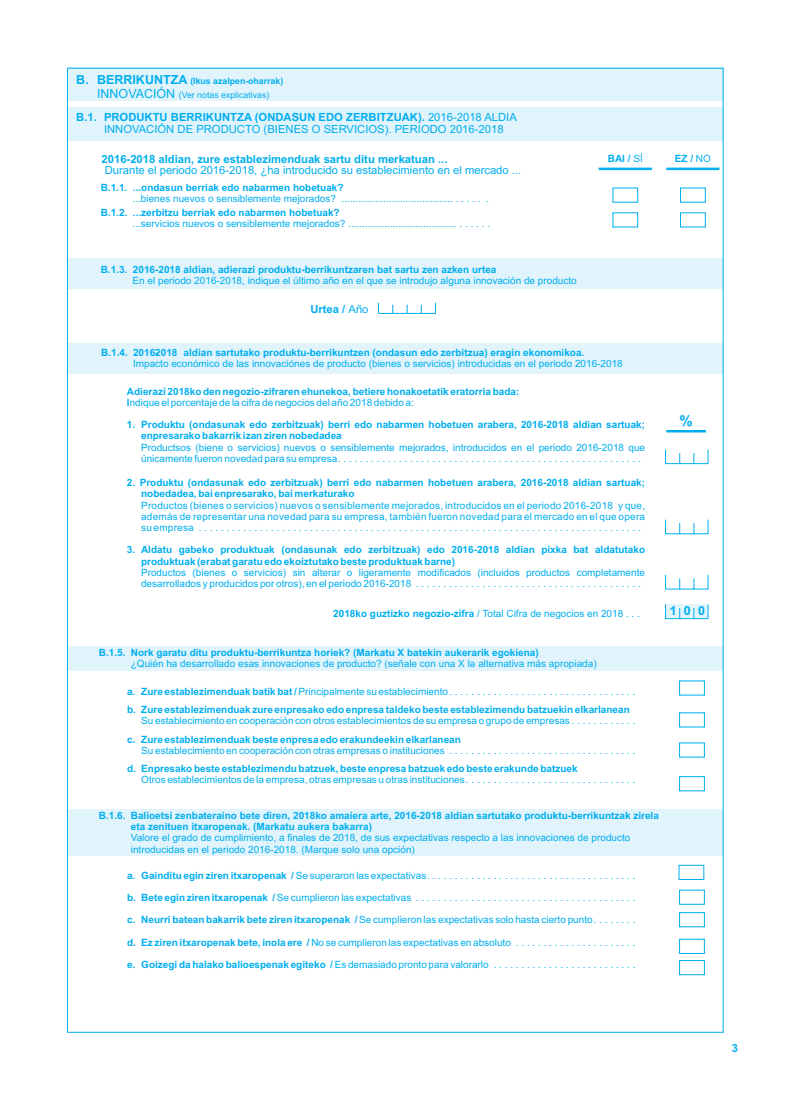
<style>
.page{position:relative;width:789px;height:1097px;background:#fff}
.page>*{position:absolute;margin:0;border:0;box-sizing:border-box;transform-origin:0 0}
.t1{font:700 15px "Arial";color:#00aeef}
.t2{font:700 12.5px "Arial";color:#00aeef}
.t3{font:11.25px/12.6px "Arial";color:#00aeef}
.t4{font:700 11.25px "Arial";color:#00aeef}
.t5{font:700 11.12px "Arial";color:#00aeef}
.t6{font:10px/11.1px "Arial";color:#00aeef}
.t7{font:700 10px/11.1px "Arial";color:#00aeef}
.t8{font:8.75px/14px "Arial";color:#00aeef}
.s1{font-weight:700;font-size:12.5px}
.s2{font-weight:700}
.s3{font-size:12.5px}
.s4{font-weight:400}
</style>
<div class="page">
<div style="left:68px;top:258px;width:655px;height:30px;background:#e1f4fc"></div>
<div style="left:68px;top:107px;width:655px;height:34px;background:#e1f4fc"></div>
<div style="left:68px;top:67px;width:655px;height:34px;background:#e1f4fc"></div>
<hr style="left:599px;top:168px;width:53px;height:2px;background:#00aeef">
<hr style="left:666px;top:168px;width:53px;height:2px;background:#00aeef">
<div style="left:68px;top:343px;width:655px;height:30px;background:#e1f4fc"></div>
<svg style="left:708px;top:449px;width:1px;height:14px"></svg>
<hr style="left:665px;top:463px;width:43px;height:1px;background:#00aeef">
<svg style="left:665px;top:449px;width:1px;height:14px"></svg>
<svg style="left:708px;top:519px;width:1px;height:14px"></svg>
<hr style="left:665px;top:533px;width:43px;height:1px;background:#00aeef">
<svg style="left:665px;top:519px;width:1px;height:14px"></svg>
<div style="left:665px;top:604px;width:43px;height:14px;background:#e1f4fc"></div>
<svg style="left:708px;top:604px;width:1px;height:14px"></svg>
<hr style="left:665px;top:618px;width:43px;height:1px;background:#00aeef">
<svg style="left:665px;top:604px;width:1px;height:14px"></svg>
<svg style="left:708px;top:574px;width:1px;height:15px"></svg>
<hr style="left:665px;top:588px;width:43px;height:1px;background:#00aeef">
<svg style="left:665px;top:574px;width:1px;height:14px"></svg>
<div style="left:68px;top:809px;width:655px;height:46px;background:#e1f4fc"></div>
<div style="left:678px;top:864px;width:26px;height:15px;border:1px solid #00aeef"></div>
<div style="left:679px;top:912px;width:25px;height:15px;border:1px solid #00aeef"></div>
<div style="left:679px;top:938px;width:25px;height:15px;border:1px solid #00aeef"></div>
<div style="left:68px;top:646px;width:655px;height:24px;background:#e1f4fc"></div>
<div style="left:679px;top:776px;width:25px;height:15px;border:1px solid #00aeef"></div>
<div style="left:679px;top:960px;width:25px;height:14px;border:1px solid #00aeef"></div>
<hr style="left:378px;top:313px;width:58px;height:1px;background:#00ade4">
<hr style="left:666px;top:430px;width:40px;height:2px;background:#00aeef">
<p class="t8" style="left:97px;top:74px;width:188px;text-indent:-21px"><span class="s1">B. BERRIKUNTZA</span> <span class="s2">(Ikus azalpen-oharrak)<br></span><span class="s3">INNOVACIÓN</span> (Ver notas explicativas)</p>
<p class="t3" style="left:104px;top:111px;width:414px;text-indent:-28px"><span class="s2">B.1. PRODUKTU BERRIKUNTZA (ONDASUN EDO ZERBITZUAK).</span> 2016-2018 ALDIA<br>INNOVACIÓN DE PRODUCTO (BIENES O SERVICIOS). PERIODO 2016-2018</p>
<p class="t4" style="left:102px;top:154px;width:347px">2016-2018 aldian, zure establezimenduak sartu ditu merkatuan ...</p>
<p class="t7" style="left:608px;top:154px;width:37px">BAI / <span class="s4">SÍ</span></p>
<p class="t7" style="left:675px;top:154px;width:38px">EZ / <span class="s4">NO</span></p>
<p class="t3" style="left:105px;top:165px;width:418px">Durante el periodo 2016-2018, ¿ha introducido su establecimiento en el mercado ...</p>
<p class="t7" style="left:101px;top:183px;width:244px">B.1.1. ...ondasun berriak edo nabarmen hobetuak?</p>
<p class="t6" style="left:133px;top:194px;width:358px">...bienes nuevos o sensiblemente mejorados? ........................................ . . . . . .</p>
<p class="t7" style="left:101px;top:208px;width:240px">B.1.2. ...zerbitzu berriak edo nabarmen hobetuak?</p>
<p class="t6" style="left:133px;top:219px;width:359px">...servicios nuevos o sensiblemente mejorados? ....................................... . . . . . .</p>
<p class="t7" style="left:101px;top:264px;width:397px">B.1.3. 2016-2018 aldian, adierazi produktu-berrikuntzaren bat sartu zen azken urtea</p>
<p class="t6" style="left:133px;top:276px;width:446px">En el periodo 2016-2018, indique el último año en el que se introdujo alguna innovación de producto</p>
<p class="t5" style="left:310px;top:305px;width:60px">Urtea / <span class="s4">Año</span></p>
<p class="t7" style="left:101px;top:348px;width:28px">B.1.4.</p>
<p class="t7" style="left:155px;top:348px;width:5px">-</p>
<p class="t7" style="left:184px;top:348px;width:402px">aldian sartutako produktu-berrikuntzen (ondasun edo zerbitzua) eragin ekonomikoa.</p>
<p class="t6" style="left:133px;top:359px;width:491px">Impacto económico de las innovaciónes de producto (bienes o servicios) introducidas en el periodo 2016-2018</p>
<p class="t7" style="left:133px;top:348px;width:46px">20162018</p>
<p class="t7" style="left:127px;top:386px;width:394px">Adierazi 2018ko den negozio-zifraren ehunekoa, betiere honakoetatik eratorria bada:<br>I<span class="s4">ndique el porcentaje de la cifra de negocios del año 2018 debido a:</span></p>
<p class="t7" style="left:141px;top:420px;width:505px;text-indent:-14px">1. Produktu (ondasunak edo zerbitzuak) berri edo nabarmen hobetuen arabera, 2016-2018 aldian sartuak; enpresarako bakarrik izan ziren nobedadea</p>
<p class="t6" style="left:141px;top:442px;width:505px">Productsos (biene o servicios) nuevos o sensiblemente mejorados, introducidos en el periodo 2016-2018 que únicamente fueron novedad para su empresa.......................................................</p>
<p class="t7" style="left:141px;top:478px;width:505px;text-indent:-14px">2. Produktu (ondasunak edo zerbitzuak) berri edo nabarmen hobetuen arabera, 2016-2018 aldian sartuak; nobedadea, bai enpresarako, bai merkaturako</p>
<p class="t6" style="left:141px;top:500px;width:505px;text-align:justify">Productos (bienes o servicios) nuevos o sensiblemente mejorados, introducidos en el periodo 2016-2018 y que, además de representar una novedad para su empresa, también fueron novedad para el mercado en el que opera su empresa ................................................................................</p>
<p class="t7" style="left:141px;top:545px;width:505px;text-indent:-14px">3. Aldatu gabeko produktuak (ondasunak edo zerbitzuak) edo 2016-2018 aldian pixka bat aldatutako produktuak (erabat garatu edo ekoiztutako beste produktuak barne)</p>
<p class="t6" style="left:141px;top:567px;width:505px">Productos (bienes o servicios) sin alterar o ligeramente modificados (incluidos productos completamente desarrollados y producidos por otros), en el periodo 2016-2018 . . . . . . . . . . . . . . . . . . . . . . . . . . . . . . . . . . . . . . . . .</p>
<h1 class="t1" style="left:679px;top:415px;width:15px">%</h1>
<p class="t6" style="left:333px;top:609px;width:308px"><span class="s2">2018ko guztizko negozio-zifra</span> / Total Cifra de negocios en 2018 . . .</p>
<p class="t2" style="left:670px;top:605px;width:37px">100</p>
<p class="t7" style="left:99px;top:647px;width:441px">B.1.5. Nork garatu ditu produktu-berrikuntza horiek? (Markatu X batekin aukerarik egokiena)</p>
<p class="t6" style="left:131px;top:659px;width:467px">¿Quién ha desarrollado esas innovaciones de producto? (señale con una X la alternativa más apropiada)</p>
<p class="t7" style="left:127px;top:683px;width:510px;line-height:17.9px">a. Zure establezimenduak batik bat / <span class="s4">Principalmente su establecimiento. . . . . . . . . . . . . . . . . . . . . . . . . . . . . . . . . . </span>b. Zure establezimenduak zure enpresako edo enpresa taldeko beste establezimendu batzuekin elkarlanean</p>
<p class="t6" style="left:141px;top:715px;width:496px">Su establecimiento en cooperación con otros establecimientos de su empresa o grupo de empresas . . . . . . . . . . . .</p>
<p class="t7" style="left:127px;top:734px;width:335px">c. Zure establezimenduak beste enpresa edo erakundeekin elkarlanean</p>
<p class="t6" style="left:141px;top:746px;width:496px">Su establecimiento en cooperación con otras empresas o instituciones . . . . . . . . . . . . . . . . . . . . . . . . . . . . . . . . . .</p>
<p class="t7" style="left:127px;top:763px;width:452px">d. Enpresako beste establezimendu batzuek, beste enpresa batzuek edo beste erakunde batzuek</p>
<p class="t6" style="left:141px;top:775px;width:496px">Otros establecimientos de la empresa, otras empresas u otras instituciones. . . . . . . . . . . . . . . . . . . . . . . . . . . . . . .</p>
<p class="t7" style="left:131px;top:810px;width:529px;text-indent:-32px">B.1.6. Balioetsi zenbateraino bete diren, 2018ko amaiera arte, 2016-2018 aldian sartutako produktu-berrikuntzak zirela eta zenituen itxaropenak. (Markatu aukera bakarra)</p>
<p class="t6" style="left:131px;top:833px;width:501px">Valore el grado de cumplimiento, a finales de 2018, de sus expectativas respecto a las innovaciones de producto introducidas en el periodo 2016-2018. (Marque solo una opción)</p>
<p class="t6" style="left:127px;top:870px;width:510px"><span class="s2">a. Gainditu egin ziren itxaropenak /</span> Se superaron las expectativas. . . . . . . . . . . . . . . . . . . . . . . . . . . . . . . . . . . . . .</p>
<p class="t6" style="left:127px;top:892px;width:510px"><span class="s2">b. Bete egin ziren itxaropenak /</span> Se cumplieron las expectativas . . . . . . . . . . . . . . . . . . . . . . . . . . . . . . . . . . . . . . . .</p>
<p class="t6" style="left:127px;top:915px;width:510px"><span class="s2">c. Neurri batean bakarrik bete ziren itxaropenak /</span> Se cumplieron las expectativas solo hasta cierto punto. . . . . . . .</p>
<p class="t6" style="left:127px;top:937px;width:510px"><span class="s2">d. Ez ziren itxaropenak bete, inola ere /</span> No se cumplieron las expectativas en absoluto . . . . . . . . . . . . . . . . . . . . . .</p>
<p class="t6" style="left:127px;top:959px;width:510px"><span class="s2">e. Goizegi da halako balioespenak egiteko /</span> Es demasiado pronto para valorarlo . . . . . . . . . . . . . . . . . . . . . . . . . .</p>
<p class="t4" style="left:732px;top:1043px;width:8px">3</p>
</div>
